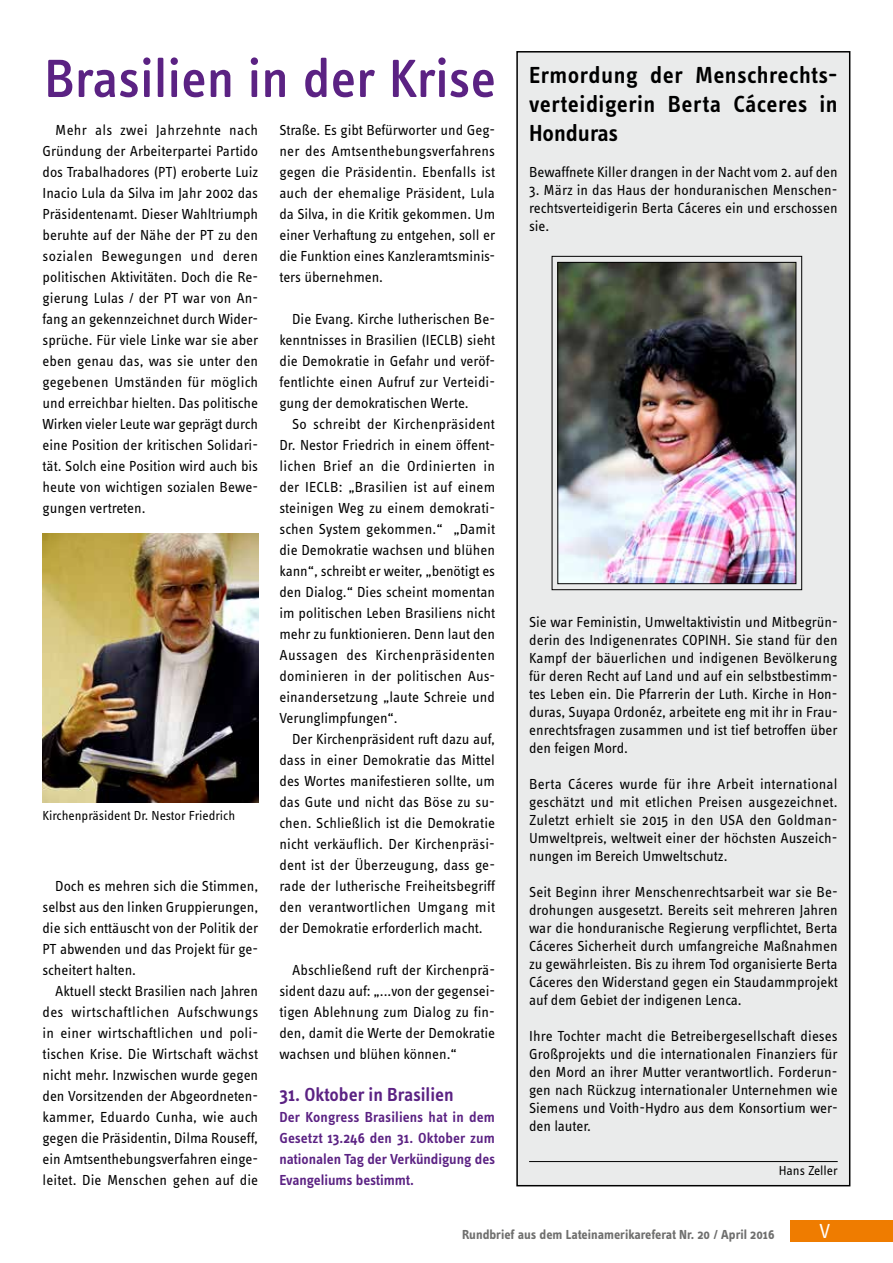
<style>
.page{position:relative;width:893px;height:1263px;background:#fff}
.page>*{position:absolute;margin:0;border:0;box-sizing:border-box;transform-origin:0 0}
.t1{font:500 55.5px "Info OT Text";color:#5b2283}
.t2{font:600 24px/28.8px "Info OT Text";letter-spacing:.015em;color:#000;text-align:justify}
.t3{font:21px "Info OT Text";color:#fff}
.t4{font:600 19.5px "Info OT Text";letter-spacing:-.005em;color:#5b2283}
.t5{font:15px/21px "Info OT Text";color:#000;text-align:justify}
.t6{font:600 15px/21px "Info OT Text";letter-spacing:-.005em;color:#5b2283;text-align:justify}
.t7{font:700 13.5px "Info OT Text";color:#6f6f6e}
.t8{font:13.5px "Info OT Text";letter-spacing:-.005em;color:#000}
</style>
<div class="page">
<div style="left:790px;top:1220px;width:103px;height:21px;background:#ef7c00"></div>
<div style="left:517px;top:52px;width:333px;height:1134px;background:#eaebeb"></div>
<div style="left:516px;top:51px;width:334px;height:1135px;border:2px solid #000"></div>
<img style="left:43px;top:534px;width:215px;height:268px">
<hr style="left:529px;top:1161px;width:309px;height:1px;background:#000">
<img style="left:559px;top:264px;width:235px;height:318px">
<div style="left:557px;top:262px;width:239px;height:322px;border:1px solid #000"></div>
<div style="left:552px;top:256px;width:250px;height:334px;border:1px solid #000"></div>
<h1 class="t1" style="left:44px;top:44px;width:453px">Brasilien in der Krise</h1>
<p class="t5" style="left:43px;top:119px;width:217px;text-indent:13px">Mehr als zwei Jahrzehnte nach Gründung der Arbeiterpartei Partido dos Trabalhadores (PT) eroberte Luiz Inacio Lula da Silva im Jahr 2002 das Präsidentenamt. Dieser Wahltriumph beruhte auf der Nähe der PT zu den sozialen Bewegungen und deren politischen Aktivitäten. Doch die Re&shy;gierung Lulas / der PT war von An&shy;fang an gekennzeichnet durch Wider&shy;sprüche. Für viele Linke war sie aber eben genau das, was sie unter den gegebenen Umständen für möglich und erreichbar hielten. Das politische Wirken vieler Leute war geprägt durch eine Position der kritischen Solidari&shy;tät. Solch eine Position wird auch bis heute von wichtigen sozialen Bewe&shy;gungen vertreten.</p>
<p class="t8" style="left:43px;top:807px;width:194px">Kirchenpräsident Dr. Nestor Friedrich</p>
<p class="t5" style="left:43px;top:875px;width:217px;text-indent:13px">Doch es mehren sich die Stimmen, selbst aus den linken Gruppierungen, die sich enttäuscht von der Politik der PT abwenden und das Projekt für ge&shy;scheitert halten.</p>
<p class="t5" style="left:43px;top:980px;width:217px;text-indent:13px">Aktuell steckt Brasilien nach Jahren des wirtschaftlichen Aufschwungs in einer wirtschaftlichen und poli&shy;tischen Krise. Die Wirtschaft wächst nicht mehr. Inzwischen wurde gegen den Vorsitzenden der Abgeordneten&shy;kammer, Eduardo Cunha, wie auch gegen die Präsidentin, Dilma Rouseff, ein Amtsenthebungsverfahren einge&shy;leitet. Die Menschen gehen auf die</p>
<p class="t5" style="left:279px;top:119px;width:217px">Straße. Es gibt Befürworter und Geg&shy;ner des Amtsenthebungsverfahrens gegen die Präsidentin. Ebenfalls ist auch der ehemalige Präsident, Lula da Silva, in die Kritik gekommen. Um einer Verhaftung zu entgehen, soll er die Funktion eines Kanzleramtsminis&shy;ters übernehmen.</p>
<p class="t5" style="left:279px;top:308px;width:217px;text-indent:13px">Die Evang. Kirche lutherischen Be&shy;kenntnisses in Brasilien (IECLB) sieht die Demokratie in Gefahr und veröf&shy;fentlichte einen Aufruf zur Verteidi&shy;gung der demokratischen Werte.</p>
<p class="t5" style="left:279px;top:413px;width:217px;text-indent:13px">So schreibt der Kirchenpräsident Dr. Nestor Friedrich in einem öffent&shy;lichen Brief an die Ordinierten in der IECLB: „Brasilien ist auf einem steinigen Weg zu einem demokrati&shy;schen System gekommen.“ „Damit die Demokratie wachsen und blühen kann“, schreibt er weiter, „benötigt es den Dialog.“ Dies scheint momentan im politischen Leben Brasiliens nicht mehr zu funktionieren. Denn laut den Aussagen des Kirchenpräsidenten dominieren in der politischen Aus&shy;einandersetzung „laute Schreie und Verunglimpfungen“.</p>
<p class="t5" style="left:279px;top:728px;width:217px;text-indent:13px">Der Kirchenpräsident ruft dazu auf, dass in einer Demokratie das Mittel des Wortes manifestieren sollte, um das Gute und nicht das Böse zu su&shy;chen. Schließlich ist die Demokratie nicht verkäuflich. Der Kirchenpräsi&shy;dent ist der Überzeugung, dass ge&shy;rade der lutherische Freiheitsbegriff den verantwortlichen Umgang mit der Demokratie erforderlich macht.</p>
<p class="t5" style="left:279px;top:959px;width:217px;text-indent:13px">Abschließend ruft der Kirchenprä&shy;sident dazu auf: „...von der gegensei&shy;tigen Ablehnung zum Dialog zu fin&shy;den, damit die Werte der Demokratie wachsen und blühen können.“</p>
<h3 class="t4" style="left:279px;top:1082px;width:176px">31. Oktober in Brasilien</h3>
<p class="t6" style="left:279px;top:1106px;width:217px">Der Kongress Brasiliens hat in dem Gesetzt 13.246 den 31. Oktober zum nationalen Tag der Verkündigung des Evangeliums bestimmt.</p>
<h2 class="t2" style="left:529px;top:61px;width:310px">Ermordung der Menschrechts&shy;verteidigerin Berta Cáceres in Honduras</h2>
<p class="t5" style="left:529px;top:161px;width:310px">Bewaffnete Killer drangen in der Nacht vom 2. auf den</p>
<p class="t5" style="left:529px;top:181px;width:310px;line-height:18px">3. März in das Haus der honduranischen Menschen&shy;rechtsverteidigerin Berta Cáceres ein und erschossen sie.</p>
<p class="t5" style="left:529px;top:613px;width:310px;line-height:18px">Sie war Feministin, Umweltaktivistin und Mitbegrün&shy;derin des Indigenenrates COPINH. Sie stand für den Kampf der bäuerlichen und indigenen Bevölkerung für deren Recht auf Land und auf ein selbstbestimm&shy;tes Leben ein. Die Pfarrerin der Luth. Kirche in Hon&shy;duras, Suyapa Ordonéz, arbeitete eng mit ihr in Frau&shy;enrechtsfragen zusammen und ist tief betroffen über den feigen Mord.</p>
<p class="t5" style="left:529px;top:775px;width:310px;line-height:18px">Berta Cáceres wurde für ihre Arbeit international geschätzt und mit etlichen Preisen ausgezeichnet.<br>Zuletzt erhielt sie 2015 in den USA den Goldman-Umweltpreis, weltweit einer der höchsten Auszeich&shy;nungen im Bereich Umweltschutz.</p>
<p class="t5" style="left:529px;top:883px;width:310px;line-height:18px">Seit Beginn ihrer Menschenrechtsarbeit war sie Be&shy;drohungen ausgesetzt. Bereits seit mehreren Jahren war die honduranische Regierung verpflichtet, Berta Cáceres Sicherheit durch umfangreiche Maßnahmen zu gewährleisten. Bis zu ihrem Tod organisierte Berta Cáceres den Widerstand gegen ein Staudammprojekt auf dem Gebiet der indigenen Lenca.</p>
<p class="t5" style="left:529px;top:1027px;width:310px;line-height:18px">Ihre Tochter macht die Betreibergesellschaft dieses Großprojekts und die internationalen Finanziers für den Mord an ihrer Mutter verantwortlich. Forderun&shy;gen nach Rückzug internationaler Unternehmen wie Siemens und Voith-Hydro aus dem Konsortium wer&shy;den lauter.</p>
<p class="t8" style="left:779px;top:1162px;width:60px">Hans Zeller</p>
<p class="t7" style="left:462px;top:1226px;width:314px">Rundbrief aus dem Lateinamerikareferat Nr. 20 / April 2016</p>
<h3 class="t3" style="left:820px;top:1218px;width:12px">V</h3>
</div>
